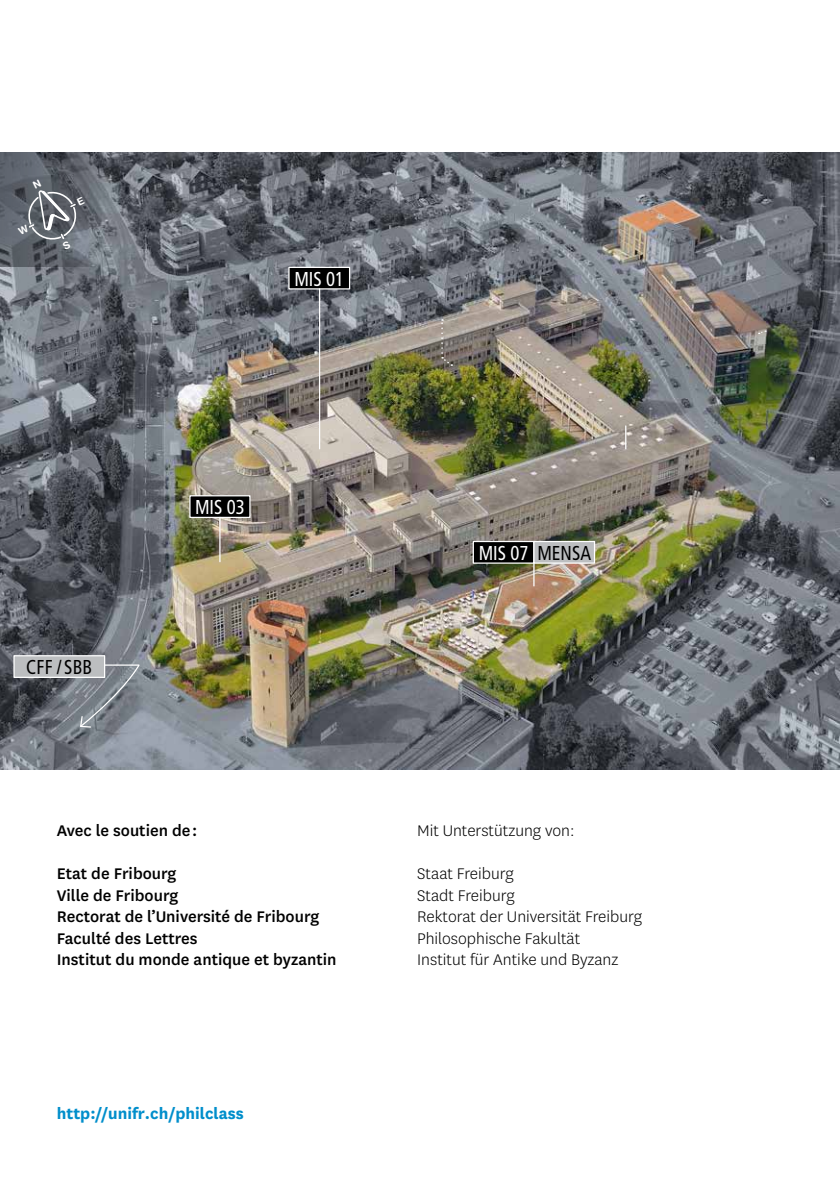
<style>
.page{position:relative;width:840px;height:1191px;background:#fff}
.page>*{position:absolute;margin:0;border:0;box-sizing:border-box;transform-origin:0 0}
.t1{font:condensed 20px "Frutiger LT Std";color:#fff;scale:.93 1}
.t2{font:condensed 20px "Frutiger LT Std";letter-spacing:.01em;color:#000;scale:.93 1}
.t3{font:500 18px/21.6px "National Uni Fr";color:#000}
.t4{font:300 18px/21.6px "National Uni Fr";color:#000}
.t5{font:700 18px "National Uni Fr";color:#008ecb}
.s1{color:#000}
</style>
<div class="page">
<img style="left:0;top:152px;width:839px;height:617px">
<div style="left:190px;top:496px;width:60px;height:21px;background:#000"></div>
<div style="left:189px;top:495px;width:61px;height:23px;border:1px solid #fff"></div>
<div style="left:289px;top:267px;width:60px;height:22px;background:#000"></div>
<div style="left:288px;top:267px;width:62px;height:22px;border:1px solid #fff"></div>
<div style="left:473px;top:541px;width:60px;height:22px;background:#000"></div>
<div style="left:472px;top:541px;width:62px;height:23px;border:1px solid #fff"></div>
<div style="left:533px;top:541px;width:61px;height:22px;background:#bcbec0"></div>
<div style="left:533px;top:541px;width:62px;height:23px;border:1px solid #fff"></div>
<hr style="left:319px;top:289px;width:1px;height:160px;background:#fff">
<svg style="left:533px;top:563px;width:1px;height:23px"></svg>
<hr style="left:219px;top:517px;width:1px;height:45px;background:#fff">
<hr style="left:624px;top:426px;width:2px;height:23px;background:#fff">
<svg style="left:441px;top:319px;width:11px;height:47px"></svg>
<div style="left:14px;top:656px;width:91px;height:21px;background:#bcbec0"></div>
<div style="left:13px;top:655px;width:92px;height:23px;border:1px solid #fff"></div>
<svg style="left:79px;top:664px;width:61px;height:64px;background:#888e96"></svg>
<svg style="left:758px;top:330px;width:7px;height:4px"></svg>
<svg style="left:0;top:152px;width:105px;height:115px;background:#60666e"></svg>
<svg style="left:18px;top:180px;width:67px;height:70px;background:#6c7077"></svg>
<p class="t1" style="left:294px;top:267px;width:55px">MIS 01</p>
<p class="t2" style="left:26px;top:655px;width:72px">CFF / SBB</p>
<p class="t1" style="left:195px;top:495px;width:55px">MIS 03</p>
<p class="t3" style="left:57px;top:818px;width:142px">Avec le soutien de :</p>
<p class="t3" style="left:57px;top:861px;width:281px">Etat de Fribourg<br>Ville de Fribourg<br>Rectorat de l’Université de Fribourg<br>Faculté des Lettres<br>Institut du monde antique et byzantin</p>
<p class="t5" style="left:57px;top:1101px;width:188px">http://unifr.ch/philclass</p>
<p class="t1" style="left:478px;top:541px;width:122px">MIS 07 <span class="s1">MENSA</span></p>
<p class="t4" style="left:417px;top:819px;width:159px">Mit Unterstützung von:</p>
<p class="t4" style="left:417px;top:862px;width:226px">Staat Freiburg<br>Stadt Freiburg<br>Rektorat der Universität Freiburg<br>Philosophische Fakultät<br>Institut für Antike und Byzanz</p>
</div>
